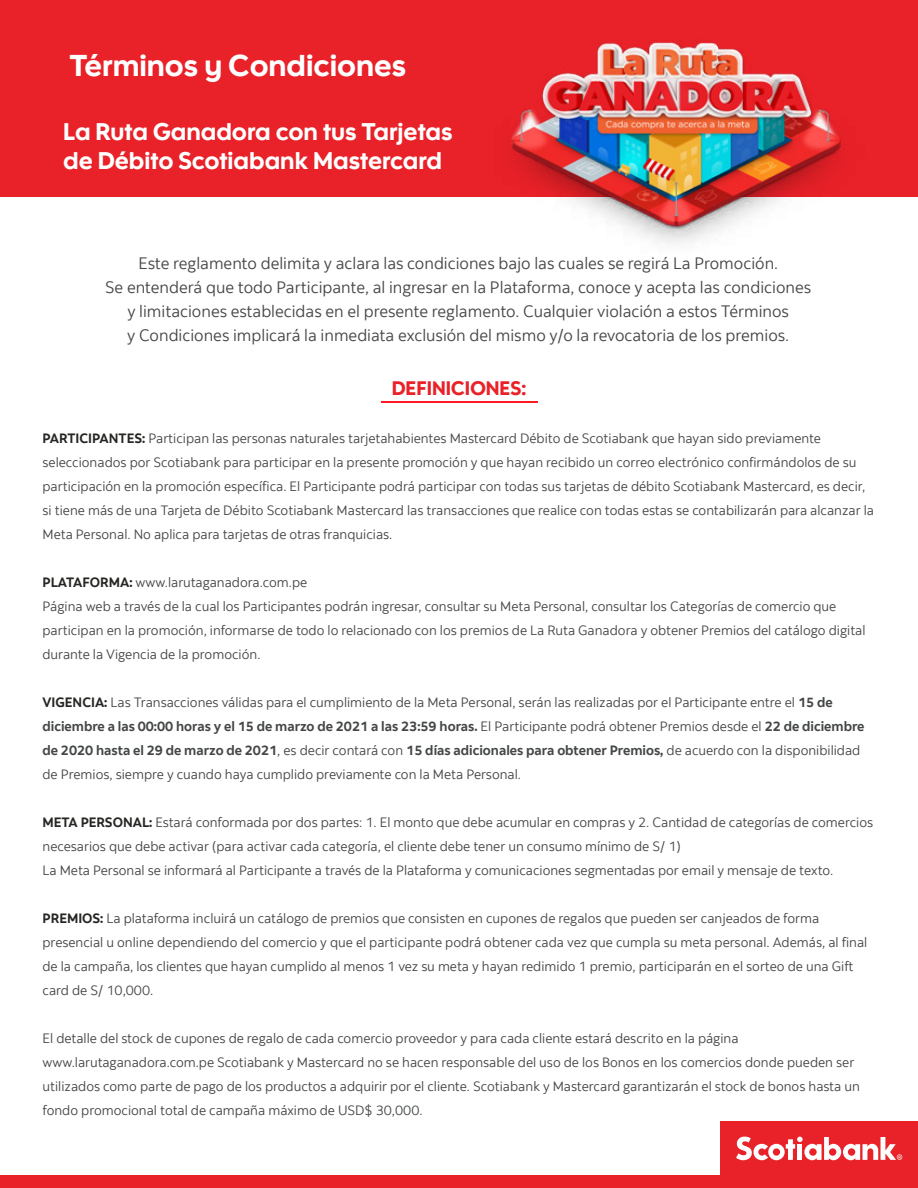
<style>
.page{position:relative;width:918px;height:1188px;background:#fff}
.page>*{position:absolute;margin:0;border:0;box-sizing:border-box;transform-origin:0 0}
.t1{font:30px "Scotia Headline";color:#fff}
.t2{font:24px/28.8px "Scotia Headline";color:#fff}
.t3{font:19.5px "Scotia Headline";color:#e92128}
.t4{font:16.5px/24px "Scotia";color:#444845;text-align:center}
.t5{font:13.5px/24px "Scotia";color:#444845}
.s1{font-weight:700;color:#252723}
.s2{font-weight:700}
</style>
<div class="page">
<div style="left:0;top:0;width:918px;height:197px;background:#e92128"></div>
<div style="left:0;top:1176px;width:918px;height:12px;background:#e92128"></div>
<img style="left:510px;top:39px;width:335px;height:205px">
<div style="left:720px;top:1121px;width:198px;height:55px;background:#e92128"></div>
<svg style="left:736px;top:1137px;width:166px;height:23px"></svg>
<hr style="left:381px;top:401px;width:156px;height:2px;background:#ff1b23">
<h1 class="t1" style="left:69px;top:48px;width:338px">Términos y Condiciones</h1>
<h2 class="t2" style="left:63px;top:118px;width:391px">La Ruta Ganadora con tus Tarjetas de Débito Scotiabank Mastercard</h2>
<p class="t4" style="left:105px;top:251px;width:708px">Este reglamento delimita y aclara las condiciones bajo las cuales se regirá La Promoción.<br>Se entenderá que todo Participante, al ingresar en la Plataforma, conoce y acepta las condiciones y limitaciones establecidas en el presente reglamento. Cualquier violación a estos Términos<br>y Condiciones implicará la inmediata exclusión del mismo y/o la revocatoria de los premios.</p>
<h3 class="t3" style="left:392px;top:377px;width:136px">DEFINICIONES:</h3>
<p class="t5" style="left:43px;top:427px;width:833px"><span class="s1">PARTICIPANTES:</span> Participan las personas naturales tarjetahabientes Mastercard Débito de Scotiabank que hayan sido previamente seleccionados por Scotiabank para participar en la presente promoción y que hayan recibido un correo electrónico confirmándolos de su participación en la promoción específica. El Participante podrá participar con todas sus tarjetas de débito Scotiabank Mastercard, es decir, si tiene más de una Tarjeta de Débito Scotiabank Mastercard las transacciones que realice con todas estas se contabilizarán para alcanzar la Meta Personal. No aplica para tarjetas de otras franquicias.</p>
<p class="t5" style="left:43px;top:571px;width:825px"><span class="s1">PLATAFORMA:</span> www.larutaganadora.com.pe<br>Página web a través de la cual los Participantes podrán ingresar, consultar su Meta Personal, consultar los Categorías de comercio que participan en la promoción, informarse de todo lo relacionado con los premios de La Ruta Ganadora y obtener Premios del catálogo digital durante la Vigencia de la promoción.</p>
<p class="t5" style="left:43px;top:691px;width:823px"><span class="s1">VIGENCIA:</span> Las Transacciones válidas para el cumplimiento de la Meta Personal, serán las realizadas por el Participante entre el <span class="s2">15 de diciembre a las 00:00 horas y el 15 de marzo de 2021 a las 23:59 horas.</span> El Participante podrá obtener Premios desde el <span class="s2">22 de diciembre de 2020 hasta el 29 de marzo de 2021</span>, es decir contará con <span class="s2">15 días adicionales para obtener Premios,</span> de acuerdo con la disponibilidad de Premios, siempre y cuando haya cumplido previamente con la Meta Personal.</p>
<p class="t5" style="left:43px;top:811px;width:832px"><span class="s1">META PERSONAL:</span> Estará conformada por dos partes: 1. El monto que debe acumular en compras y 2. Cantidad de categorías de comercios necesarios que debe activar (para activar cada categoría, el cliente debe tener un consumo mínimo de S/ 1)<br>La Meta Personal se informará al Participante a través de la Plataforma y comunicaciones segmentadas por email y mensaje de texto.</p>
<p class="t5" style="left:43px;top:907px;width:826px"><span class="s1">PREMIOS:</span> La plataforma incluirá un catálogo de premios que consisten en cupones de regalos que pueden ser canjeados de forma presencial u online dependiendo del comercio y que el participante podrá obtener cada vez que cumpla su meta personal. Además, al final de la campaña, los clientes que hayan cumplido al menos 1 vez su meta y hayan redimido 1 premio, participarán en el sorteo de una Gift card de S/ 10,000.</p>
<p class="t5" style="left:43px;top:1027px;width:819px">El detalle del stock de cupones de regalo de cada comercio proveedor y para cada cliente estará descrito en la página www.larutaganadora.com.pe Scotiabank y Mastercard no se hacen responsable del uso de los Bonos en los comercios donde pueden ser utilizados como parte de pago de los productos a adquirir por el cliente. Scotiabank y Mastercard garantizarán el stock de bonos hasta un fondo promocional total de campaña máximo de USD$ 30,000.</p>
</div>
